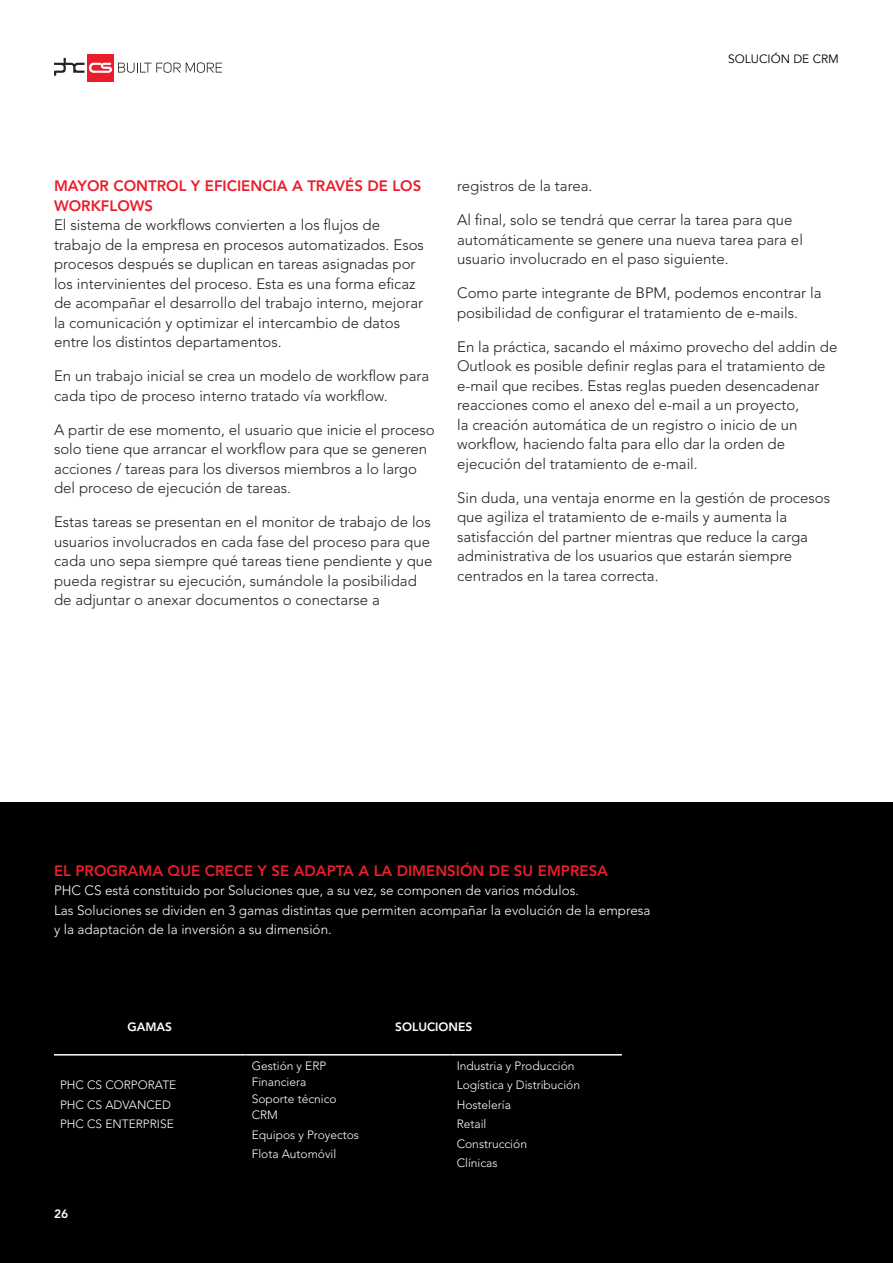
<style>
.page{position:relative;width:893px;height:1263px;background:#fff}
.page>*{position:absolute;margin:0;border:0;box-sizing:border-box;transform-origin:0 0}
.t1{font:300 15px/19.5px "Avenir LT Std";color:#222121}
.t2{font:800 15px/19.5px "Avenir LT Std";color:#ea1d2c}
.t3{font:300 13.5px/19.5px "Avenir LT Std";color:#fff}
.t4{font:300 12px/19.5px "Avenir LT Std";color:#fff}
.t5{font:800 12px "Avenir LT Std";color:#fff}
.t6{font:12px "Avenir LT Std";color:#000}
</style>
<div class="page">
<svg style="left:118px;top:62px;width:104px;height:11px"></svg>
<div style="left:87px;top:54px;width:27px;height:27px;background:#ea1d2c"></div>
<svg style="left:54px;top:58px;width:58px;height:18px"></svg>
<div style="left:0;top:802px;width:893px;height:461px;background:#000"></div>
<hr style="left:54px;top:1054px;width:192px;height:1px;background:#fff">
<hr style="left:246px;top:1054px;width:205px;height:1px;background:#fff">
<hr style="left:451px;top:1054px;width:171px;height:1px;background:#fff">
<p class="t6" style="left:728px;top:52px;width:112px">SOLUCIÓN DE CRM</p>
<p class="t2" style="left:54px;top:176px;width:369px">MAYOR CONTROL Y EFICIENCIA A TRAVÉS DE LOS<br>WORKFLOWS</p>
<p class="t1" style="left:54px;top:215px;width:371px">El sistema de workflows convierten a los flujos de trabajo de la empresa en procesos automatizados. Esos procesos después se duplican en tareas asignadas por los intervinientes del proceso. Esta es una forma eficaz de acompañar el desarrollo del trabajo interno, mejorar la comunicación y optimizar el intercambio de datos entre los distintos departamentos.</p>
<p class="t1" style="left:54px;top:366px;width:377px">En un trabajo inicial se crea un modelo de workflow para cada tipo de proceso interno tratado vía workflow.</p>
<p class="t1" style="left:54px;top:420px;width:382px">A partir de ese momento, el usuario que inicie el proceso solo tiene que arrancar el workflow para que se generen acciones / tareas para los diversos miembros a lo largo del proceso de ejecución de tareas.</p>
<p class="t1" style="left:54px;top:512px;width:380px">Estas tareas se presentan en el monitor de trabajo de los usuarios involucrados en cada fase del proceso para que cada uno sepa siempre qué tareas tiene pendiente y que pueda registrar su ejecución, sumándole la posibilidad de adjuntar o anexar documentos o conectarse a</p>
<p class="t1" style="left:457px;top:176px;width:137px">registros de la tarea.</p>
<p class="t1" style="left:457px;top:210px;width:347px">Al final, solo se tendrá que cerrar la tarea para que automáticamente se genere una nueva tarea para el usuario involucrado en el paso siguiente.</p>
<p class="t1" style="left:457px;top:283px;width:366px">Como parte integrante de BPM, podemos encontrar la posibilidad de configurar el tratamiento de e-mails.</p>
<p class="t1" style="left:457px;top:337px;width:382px">En la práctica, sacando el máximo provecho del addin de Outlook es posible definir reglas para el tratamiento de e-mail que recibes. Estas reglas pueden desencadenar reacciones como el anexo del e-mail a un proyecto,<br>la creación automática de un registro o inicio de un workflow, haciendo falta para ello dar la orden de ejecución del tratamiento de e-mail.</p>
<p class="t1" style="left:457px;top:488px;width:375px">Sin duda, una ventaja enorme en la gestión de procesos que agiliza el tratamiento de e-mails y aumenta la satisfacción del partner mientras que reduce la carga administrativa de los usuarios que estarán siempre centrados en la tarea correcta.</p>
<p class="t2" style="left:54px;top:860px;width:556px">EL PROGRAMA QUE CRECE Y SE ADAPTA A LA DIMENSIÓN DE SU EMPRESA</p>
<p class="t3" style="left:54px;top:881px;width:598px">PHC CS está constituido por Soluciones que, a su vez, se componen de varios módulos.<br>Las Soluciones se dividen en 3 gamas distintas que permiten acompañar la evolución de la empresa y la adaptación de la inversión a su dimensión.</p>
<p class="t5" style="left:128px;top:1019px;width:46px">GAMAS</p>
<p class="t5" style="left:395px;top:1019px;width:79px">SOLUCIONES</p>
<p class="t4" style="left:60px;top:1075px;width:118px">PHC CS CORPORATE<br>PHC CS ADVANCED<br>PHC CS ENTERPRISE</p>
<p class="t5" style="left:54px;top:1207px;width:16px">26</p>
<p class="t4" style="left:252px;top:1057px;width:86px;line-height:16.5px">Gestión y ERP<br>Financiera<br>Soporte técnico<br>CRM</p>
<p class="t4" style="left:252px;top:1125px;width:109px">Equipos y Proyectos<br>Flota Automóvil</p>
<p class="t4" style="left:457px;top:1056px;width:125px">Industria y Producción<br>Logística y Distribución<br>Hostelería<br>Retail<br>Construcción<br>Clínicas</p>
</div>
